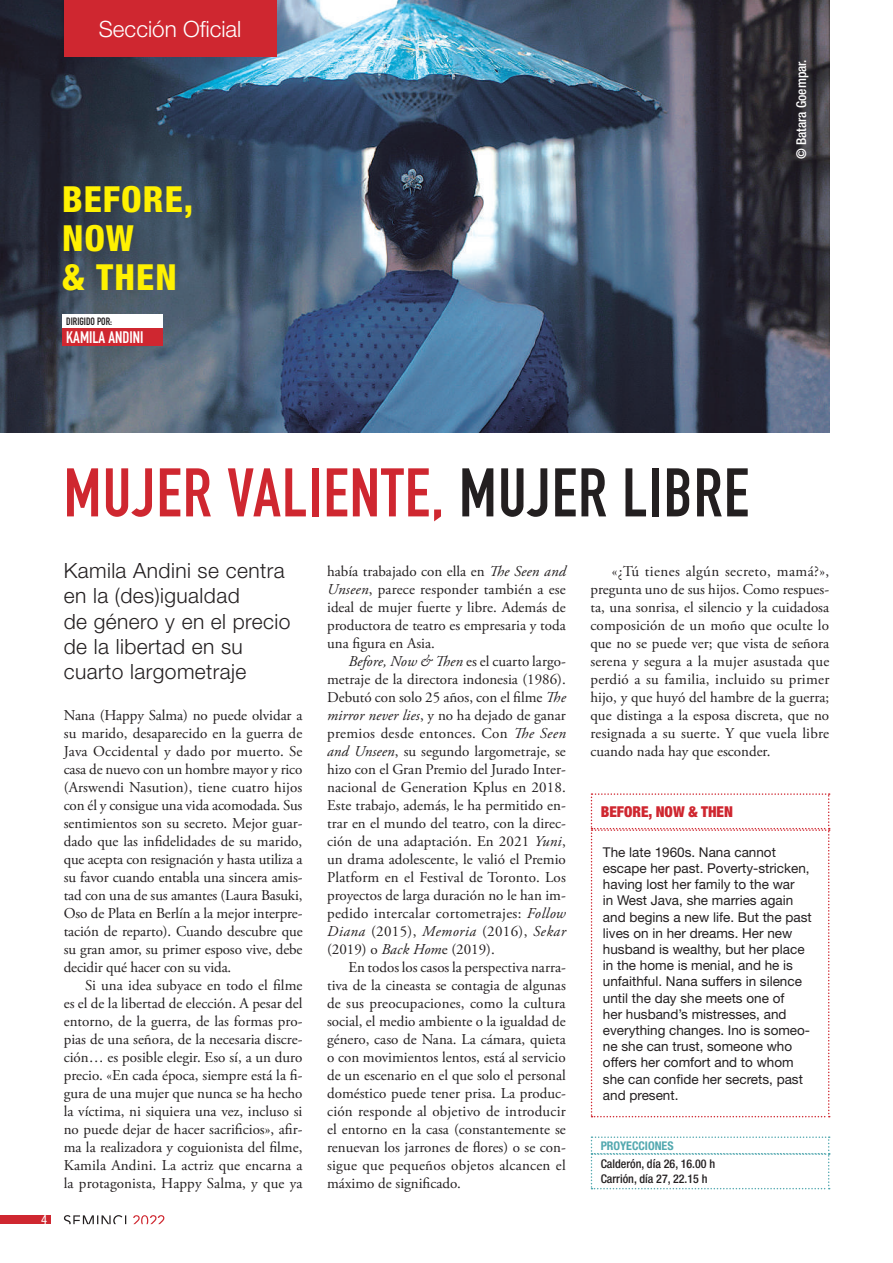
<style>
.page{position:relative;width:893px;height:1263px;background:#fff}
.page>*{position:absolute;margin:0;border:0;box-sizing:border-box;transform-origin:0 0}
.t1{font:67.5px "DIN Engschrift Std";letter-spacing:.02em;color:#cf2730}
.t2{font:800 condensed 36px/39px "Helvetica Neue LT Std";letter-spacing:.03em;color:#fff101}
.t3{font:300 22.5px "Helvetica Neue LT Std";color:#fff}
.t4{font:300 21px/25.2px "Helvetica Neue LT Std";letter-spacing:.02em;color:#231f20}
.t5{font:16.5px "DIN Engschrift Std";color:#fff}
.t6{font:15px/18px "Adobe Garamond Pro";color:#231f20;text-align:justify}
.t7{font:900 condensed 15px "Helvetica Neue LT Std";color:#cf2730}
.t8{font:13.5px/16.2px "Helvetica Neue LT Std";color:#231f20}
.t9{font:500 condensed 13.5px "Helvetica Neue LT Std";color:#fff}
.t10{font:condensed 12.75px "Helvetica Neue LT Std";color:#fff}
.t11{font:500 condensed 12px/14.4px "Helvetica Neue LT Std";color:#231f20}
.t12{font:700 condensed 12px "Helvetica Neue LT Std";color:#52a8af}
.t13{font:10.5px "DIN Engschrift Std";color:#231f20}
.s1{color:#231f20}
.s2{font-style:italic}
</style>
<div class="page">
<div style="left:0;top:1215px;width:50px;height:9px;background:#cf2730"></div>
<svg style="left:64px;top:1215px;width:62px;height:9px"></svg>
<svg style="left:133px;top:1215px;width:31px;height:9px"></svg>
<img style="left:0;top:0;width:829px;height:432px">
<div style="left:62px;top:314px;width:101px;height:14px;background:#fff"></div>
<div style="left:62px;top:328px;width:101px;height:18px;background:#cf2730"></div>
<svg style="left:591px;top:793px;width:239px;height:324px"></svg>
<svg style="left:591px;top:1136px;width:239px;height:53px"></svg>
<div style="left:64px;top:0;width:212px;height:57px;background:#cf2730"></div>
<h3 class="t3" style="left:99px;top:16px;width:144px">Sección Oficial</h3>
<h2 class="t2" style="left:62px;top:179px;width:133px">BEFORE,<br>NOW<br>&amp; THEN</h2>
<p class="t13" style="left:66px;top:315px;width:47px">DIRIGIDO POR:</p>
<p class="t5" style="left:66px;top:328px;width:79px">KAMILA ANDINI</p>
<p class="t9" style="left:793px;top:159px;width:101px;rotate:-90deg">© Batara Goempar.</p>
<h1 class="t1" style="left:64px;top:453px;width:687px">MUJER VALIENTE, <span class="s1">MUJER LIBRE</span></h1>
<p class="t10" style="left:41px;top:1212px;width:8px">4</p>
<h3 class="t4" style="left:64px;top:558px;width:228px">Kamila Andini se centra en la (des)igualdad<br>de género y en el precio de la libertad en su cuarto largometraje</h3>
<p class="t6" style="left:64px;top:707px;width:240px">Nana (Happy Salma) no puede olvidar a su marido, desaparecido en la guerra de Java Occidental y dado por muerto. Se casa de nuevo con un hombre mayor y rico (Arswendi Nasution), tiene cuatro hijos con él y consigue una vida acomodada. Sus sentimientos son su secreto. Mejor guar&shy;dado que las infidelidades de su marido, que acepta con resignación y hasta utiliza a su favor cuando entabla una sincera amis&shy;tad con una de sus amantes (Laura Basuki, Oso de Plata en Berlín a la mejor interpre&shy;tación de reparto). Cuando descubre que su gran amor, su primer esposo vive, debe decidir qué hacer con su vida.</p>
<p class="t6" style="left:64px;top:977px;width:240px;text-indent:21px">Si una idea subyace en todo el filme es el de la libertad de elección. A pesar del entorno, de la guerra, de las formas pro&shy;pias de una señora, de la necesaria discre&shy;ción… es posible elegir. Eso sí, a un duro precio. «En cada época, siempre está la fi&shy;gura de una mujer que nunca se ha hecho la víctima, ni siquiera una vez, incluso si no puede dejar de hacer sacrificios», afir&shy;ma la realizadora y coguionista del filme, Kamila Andini. La actriz que encarna a la protagonista, Happy Salma, y que ya</p>
<p class="t6" style="left:327px;top:563px;width:240px">había trabajado con ella en <span class="s2">The Seen and Unseen</span>, parece responder también a ese ideal de mujer fuerte y libre. Además de productora de teatro es empresaria y toda una figura en Asia.</p>
<p class="t6" style="left:327px;top:653px;width:240px;text-indent:21px"><span class="s2">Before, Now &amp; Then</span> es el cuarto largo&shy;metraje de la directora indonesia (1986).<br>Debutó con solo 25 años, con el filme <span class="s2">The mirror never lies</span>, y no ha dejado de ganar premios desde entonces. Con <span class="s2">The Seen and Unseen</span>, su segundo largometraje, se hizo con el Gran Premio del Jurado Inter&shy;nacional de Generation Kplus en 2018.<br>Este trabajo, además, le ha permitido en&shy;trar en el mundo del teatro, con la direc&shy;ción de una adaptación. En 2021 <span class="s2">Yuni</span>, un drama adolescente, le valió el Premio Platform en el Festival de Toronto. Los proyectos de larga duración no le han im&shy;pedido intercalar cortometrajes: <span class="s2">Follow Diana</span> (2015), <span class="s2">Memoria</span> (2016), <span class="s2">Sekar </span>(2019) o <span class="s2">Back Hom</span>e (2019).</p>
<p class="t6" style="left:327px;top:959px;width:240px;text-indent:21px">En todos los casos la perspectiva narra&shy;tiva de la cineasta se contagia de algunas de sus preocupaciones, como la cultura social, el medio ambiente o la igualdad de género, caso de Nana. La cámara, quieta o con movimientos lentos, está al servicio de un escenario en el que solo el personal doméstico puede tener prisa. La produc&shy;ción responde al objetivo de introducir el entorno en la casa (constantemente se renuevan los jarrones de flores) o se con&shy;sigue que pequeños objetos alcancen el máximo de significado.</p>
<p class="t6" style="left:590px;top:563px;width:240px;text-indent:21px">«¿Tú tienes algún secreto, mamá?», pregunta uno de sus hijos. Como respues&shy;ta, una sonrisa, el silencio y la cuidadosa composición de un moño que oculte lo que no se puede ver; que vista de señora serena y segura a la mujer asustada que perdió a su familia, incluido su primer hijo, y que huyó del hambre de la guerra; que distinga a la esposa discreta, que no resignada a su suerte. Y que vuela libre cuando nada hay que esconder.</p>
<p class="t7" style="left:601px;top:802px;width:134px">BEFORE, NOW &amp; THEN</p>
<p class="t8" style="left:603px;top:844px;width:210px">The late 1960s. Nana cannot escape her past. Poverty-stricken, having lost her family to the war<br>in West Java, she marries again and begins a new life. But the past lives on in her dreams. Her new husband is wealthy, but her place in the home is menial, and he is unfaithful. Nana suffers in silence until the day she meets one of<br>her husband’s mistresses, and everything changes. Ino is someo&shy;ne she can trust, someone who offers her comfort and to whom she can confide her secrets, past and present.</p>
<p class="t12" style="left:601px;top:1138px;width:74px">PROYECCIONES</p>
<p class="t11" style="left:601px;top:1157px;width:116px">Calderón, día 26, 16.00 h<br>Carrión, día 27, 22.15 h</p>
</div>
